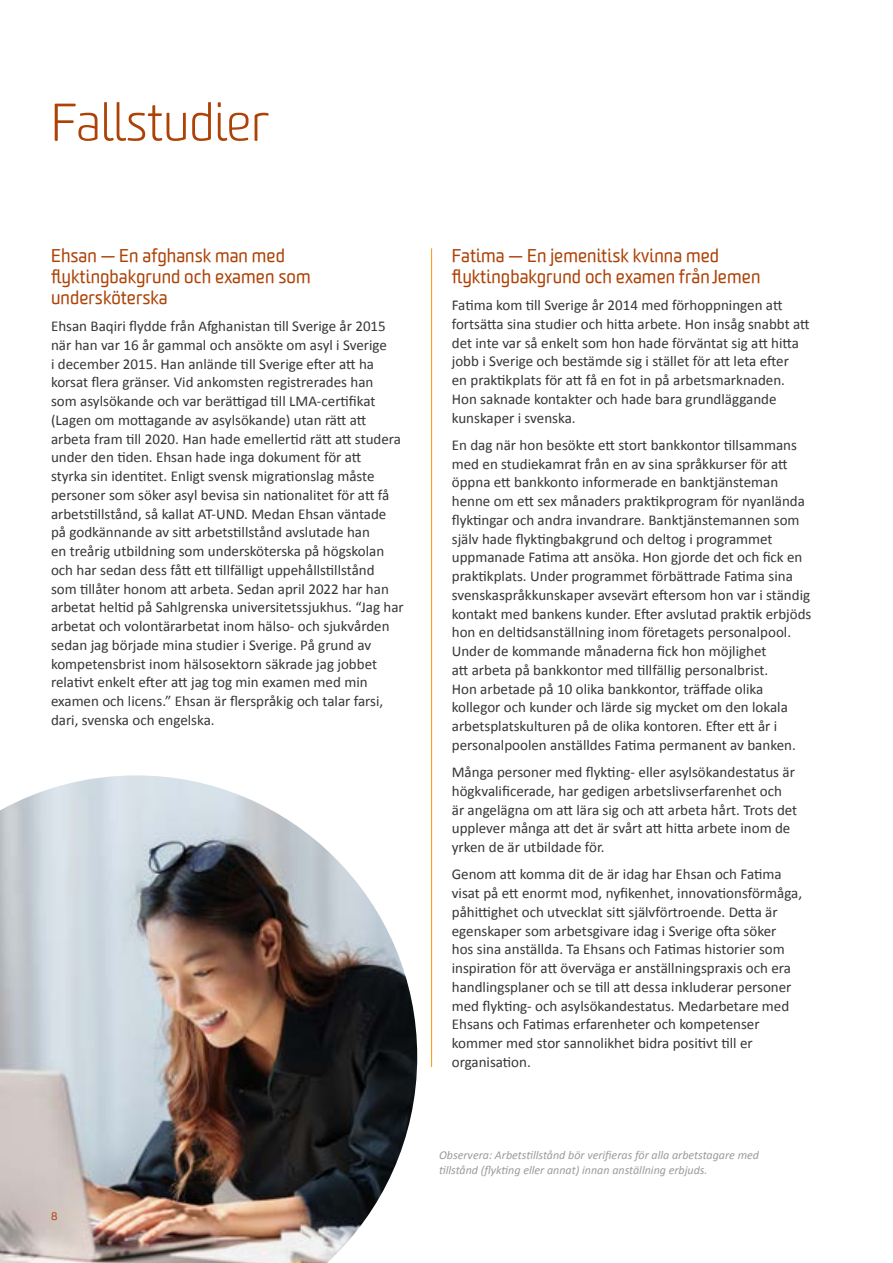
<style>
.page{position:relative;width:893px;height:1263px;background:#fff}
.page>*{position:absolute;margin:0;border:0;box-sizing:border-box;transform-origin:0 0}
.t1{font:300 51px "Worldly";color:#ad4206}
.t2{font:18px/21px "Worldly";letter-spacing:.005em;color:#ad4206}
.t3{font:15px/18.8px "Calibri";color:#373635}
.t4{font:italic 12px/15px "Calibri";color:#9b9b9a}
.t5{font:10.5px "Worldly";color:#ad4206}
</style>
<div class="page">
<img style="left:0;top:775px;width:417px;height:488px">
<hr style="left:431px;top:248px;width:1px;height:819px;background:#ff9300">
<h1 class="t1" style="left:51px;top:92px;width:220px">Fallstudier</h1>
<p class="t2" style="left:51px;top:245px;width:261px">Ehsan — En afghansk man med flyktingbakgrund och examen som undersköterska</p>
<p class="t3" style="left:51px;top:316px;width:354px">Ehsan Baqiri flydde från Afghanistan till Sverige år 2015 när han var 16 år gammal och ansökte om asyl i Sverige<br>i december 2015. Han anlände till Sverige efter att ha korsat flera gränser. Vid ankomsten registrerades han<br>som asylsökande och var berättigad till LMA-certifikat (Lagen om mottagande av asylsökande) utan rätt att arbeta fram till 2020. Han hade emellertid rätt att studera under den tiden. Ehsan hade inga dokument för att<br>styrka sin identitet. Enligt svensk migrationslag måste personer som söker asyl bevisa sin nationalitet för att få arbetstillstånd, så kallat AT-UND. Medan Ehsan väntade på godkännande av sitt arbetstillstånd avslutade han<br>en treårig utbildning som undersköterska på högskolan och har sedan dess fått ett tillfälligt uppehållstillstånd som tillåter honom att arbeta. Sedan april 2022 har han arbetat heltid på Sahlgrenska universitetssjukhus. “Jag har arbetat och volontärarbetat inom hälso- och sjukvården sedan jag började mina studier i Sverige. På grund av kompetensbrist inom hälsosektorn säkrade jag jobbet relativt enkelt efter att jag tog min examen med min examen och licens.” Ehsan är flerspråkig och talar farsi, dari, svenska och engelska.</p>
<p class="t5" style="left:51px;top:1210px;width:8px">8</p>
<p class="t2" style="left:452px;top:245px;width:310px">Fatima — En jemenitisk kvinna med flyktingbakgrund och examen från Jemen</p>
<p class="t3" style="left:452px;top:295px;width:359px">Fatima kom till Sverige år 2014 med förhoppningen att fortsätta sina studier och hitta arbete. Hon insåg snabbt att det inte var så enkelt som hon hade förväntat sig att hitta jobb i Sverige och bestämde sig i stället för att leta efter<br>en praktikplats för att få en fot in på arbetsmarknaden.<br>Hon saknade kontakter och hade bara grundläggande kunskaper i svenska.</p>
<p class="t3" style="left:452px;top:435px;width:361px">En dag när hon besökte ett stort bankkontor tillsammans med en studiekamrat från en av sina språkkurser för att öppna ett bankkonto informerade en banktjänsteman henne om ett sex månaders praktikprogram för nyanlända flyktingar och andra invandrare. Banktjänstemannen som själv hade flyktingbakgrund och deltog i programmet uppmanade Fatima att ansöka. Hon gjorde det och fick en praktikplats. Under programmet förbättrade Fatima sina svenskaspråkkunskaper avsevärt eftersom hon var i ständig kontakt med bankens kunder. Efter avslutad praktik erbjöds hon en deltidsanställning inom företagets personalpool.<br>Under de kommande månaderna fick hon möjlighet<br>att arbeta på bankkontor med tillfällig personalbrist.<br>Hon arbetade på 10 olika bankkontor, träffade olika kollegor och kunder och lärde sig mycket om den lokala arbetsplatskulturen på de olika kontoren. Efter ett år i personalpoolen anställdes Fatima permanent av banken.</p>
<p class="t3" style="left:452px;top:762px;width:347px">Många personer med flykting- eller asylsökandestatus är högkvalificerade, har gedigen arbetslivserfarenhet och är angelägna om att lära sig och att arbeta hårt. Trots det upplever många att det är svårt att hitta arbete inom de yrken de är utbildade för.</p>
<p class="t3" style="left:452px;top:865px;width:352px">Genom att komma dit de är idag har Ehsan och Fatima visat på ett enormt mod, nyfikenhet, innovationsförmåga, påhittighet och utvecklat sitt självförtroende. Detta är egenskaper som arbetsgivare idag i Sverige ofta söker<br>hos sina anställda. Ta Ehsans och Fatimas historier som inspiration för att överväga er anställningspraxis och era handlingsplaner och se till att dessa inkluderar personer med flykting- och asylsökandestatus. Medarbetare med Ehsans och Fatimas erfarenheter och kompetenser kommer med stor sannolikhet bidra positivt till er organisation.</p>
<p class="t4" style="left:439px;top:1147px;width:322px">Observera: Arbetstillstånd bör verifieras för alla arbetstagare med tillstånd (flykting eller annat) innan anställning erbjuds.</p>
</div>
